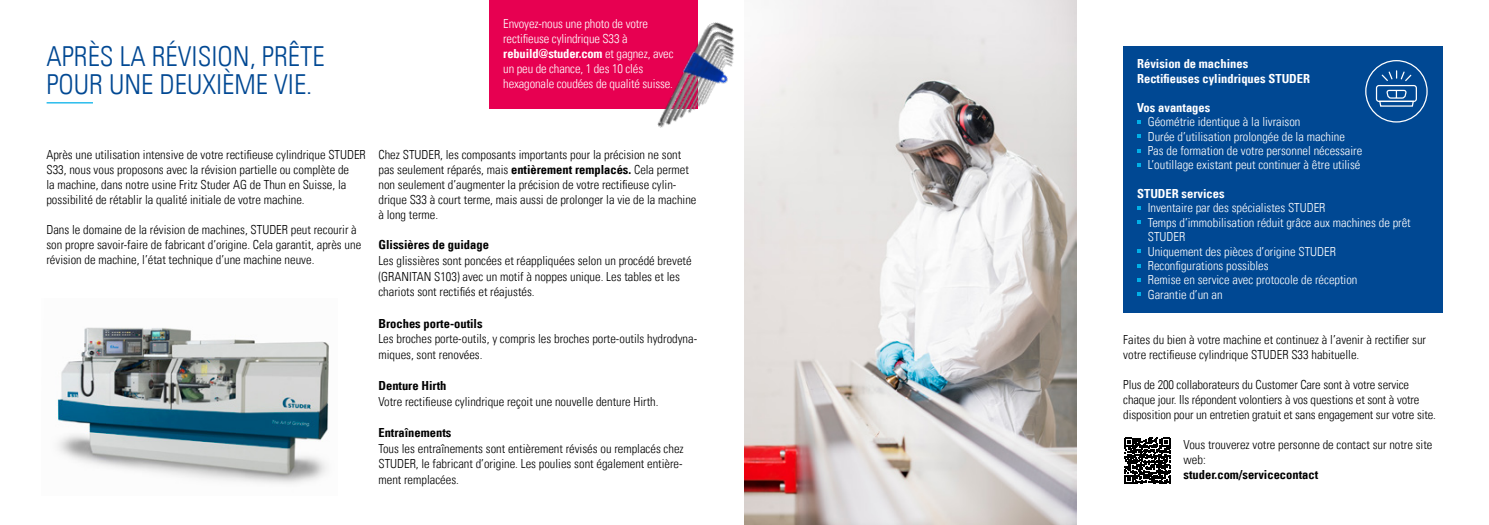
<style>
.page{position:relative;width:1489px;height:525px;background:#fff}
.page>*{position:absolute;margin:0;border:0;box-sizing:border-box;transform-origin:0 0}
.t1{font:27.5px/27.5px "Univers Com 47 Light Cond";color:#004893}
.t2{font:12.5px/15px "Univers Com 47 Light Cond";color:#000}
.t3{font:12.5px/14.4px "Univers Com 47 Light Cond";color:#fff}
.t4{font:12.5px/15px "Univers Com 67 Bold Cond";color:#fff}
.t5{font:12.5px "Univers Com 67 Bold Cond";color:#000}
.s1{font-family:"Univers Com 47 Light Cond"}
.s2{font-family:"Univers Com 67 Bold Cond"}
</style>
<div class="page">
<hr style="left:47px;top:102px;width:46px;height:1px;background:#00b0e9">
<div style="left:1122px;top:46px;width:320px;height:267px;background:#004893"></div>
<svg style="left:1137px;top:134px;width:3px;height:4px"></svg>
<svg style="left:1137px;top:163px;width:3px;height:4px"></svg>
<svg style="left:1137px;top:206px;width:3px;height:4px"></svg>
<svg style="left:1137px;top:220px;width:3px;height:4px"></svg>
<svg style="left:1137px;top:249px;width:3px;height:4px"></svg>
<svg style="left:1137px;top:278px;width:3px;height:4px"></svg>
<svg style="left:1137px;top:292px;width:3px;height:4px"></svg>
<div style="left:1364px;top:60px;width:63px;height:62px;border:1px solid #fff;border-radius:50%"></div>
<svg style="left:1375px;top:70px;width:42px;height:37px"></svg>
<img style="left:744px;top:0;width:332px;height:524px">
<div style="left:489px;top:0;width:209px;height:109px;background:#e70051"></div>
<img style="left:57px;top:327px;width:272px;height:157px">
<svg style="left:1124px;top:437px;width:46px;height:46px"></svg>
<img style="left:657px;top:11px;width:93px;height:124px">
<h1 class="t1" style="left:46px;top:43px;width:279px">APRÈS LA RÉVISION, PRÊTE<br>POUR UNE DEUXIÈME VIE.</h1>
<p class="t3" style="left:503px;top:16px;width:146px;line-height:15px">Envoyez-nous une photo de votre rectifieuse cylindrique S33 à</p>
<p class="t4" style="left:503px;top:46px;width:172px">rebuild@studer.com <span class="s1">et gagnez, avec</span></p>
<p class="t3" style="left:503px;top:61px;width:171px;line-height:15px">un peu de chance, 1 des 10 clés hexagonale coudées de qualité suisse.</p>
<p class="t2" style="left:46px;top:147px;width:321px">Après une utilisation intensive de votre rectifieuse cylindrique STUDER S33, nous vous proposons avec la révision partielle ou complète de<br>la machine, dans notre usine Fritz Studer AG de Thun en Suisse, la possibilité de rétablir la qualité initiale de votre machine.</p>
<p class="t2" style="left:46px;top:222px;width:316px">Dans le domaine de la révision de machines, STUDER peut recourir à son propre savoir-faire de fabricant d’origine. Cela garantit, après une révision de machine, l’état technique d’une machine neuve.</p>
<p class="t2" style="left:378px;top:147px;width:319px">Chez STUDER, les composants importants pour la précision ne sont pas seulement réparés, mais <span class="s2">entièrement remplacés.</span> Cela permet non seulement d’augmenter la précision de votre rectifieuse cylin&shy;drique S33 à court terme, mais aussi de prolonger la vie de la machine à long terme.</p>
<p class="t5" style="left:378px;top:237px;width:112px">Glissières de guidage</p>
<p class="t2" style="left:378px;top:253px;width:315px;line-height:15.6px">Les glissières sont poncées et réappliquées selon un procédé breveté (GRANITAN S103) avec un motif à noppes unique. Les tables et les chariots sont rectifiés et réajustés.</p>
<p class="t5" style="left:378px;top:315px;width:106px">Broches porte-outils</p>
<p class="t2" style="left:378px;top:331px;width:320px;line-height:15.6px">Les broches porte-outils, y compris les broches porte-outils hydrodyna&shy;miques, sont renovées.</p>
<p class="t5" style="left:378px;top:378px;width:70px">Denture Hirth</p>
<p class="t2" style="left:378px;top:394px;width:281px">Votre rectifieuse cylindrique reçoit une nouvelle denture Hirth.</p>
<p class="t5" style="left:378px;top:425px;width:74px">Entraînements</p>
<p class="t2" style="left:378px;top:440px;width:307px;line-height:15.6px;text-align:justify">Tous les entraînements sont entièrement révisés ou remplacés chez STUDER, le fabricant d’origine. Les poulies sont également entière&shy;ment remplacées.</p>
<p class="t4" style="left:1137px;top:56px;width:174px">Révision de machines<br>Rectifieuses cylindriques STUDER</p>
<p class="t4" style="left:1137px;top:100px;width:75px">Vos avantages</p>
<p class="t3" style="left:1147px;top:114px;width:216px">Géométrie identique à la livraison<br>Durée d’utilisation prolongée de la machine Pas de formation de votre personnel nécessaire L’outillage existant peut continuer à être utilisé</p>
<p class="t4" style="left:1137px;top:186px;width:89px">STUDER services</p>
<p class="t3" style="left:1147px;top:201px;width:264px">Inventaire par des spécialistes STUDER<br>Temps d’immobilisation réduit grâce aux machines de prêt STUDER<br>Uniquement des pièces d’origine STUDER Reconfigurations possibles<br>Remise en service avec protocole de réception<br>Garantie d’un an</p>
<p class="t2" style="left:1123px;top:331px;width:304px">Faites du bien à votre machine et continuez à l’avenir à rectifier sur votre rectifieuse cylindrique STUDER S33 habituelle.</p>
<p class="t2" style="left:1123px;top:376px;width:314px">Plus de 200 collaborateurs du Customer Care sont à votre service chaque jour. Ils répondent volontiers à vos questions et sont à votre disposition pour un entretien gratuit et sans engagement sur votre site.</p>
<p class="t2" style="left:1183px;top:436px;width:250px">Vous trouverez votre personne de contact sur notre site web:</p>
<p class="t5" style="left:1183px;top:466px;width:136px">studer.com/servicecontact</p>
</div>
